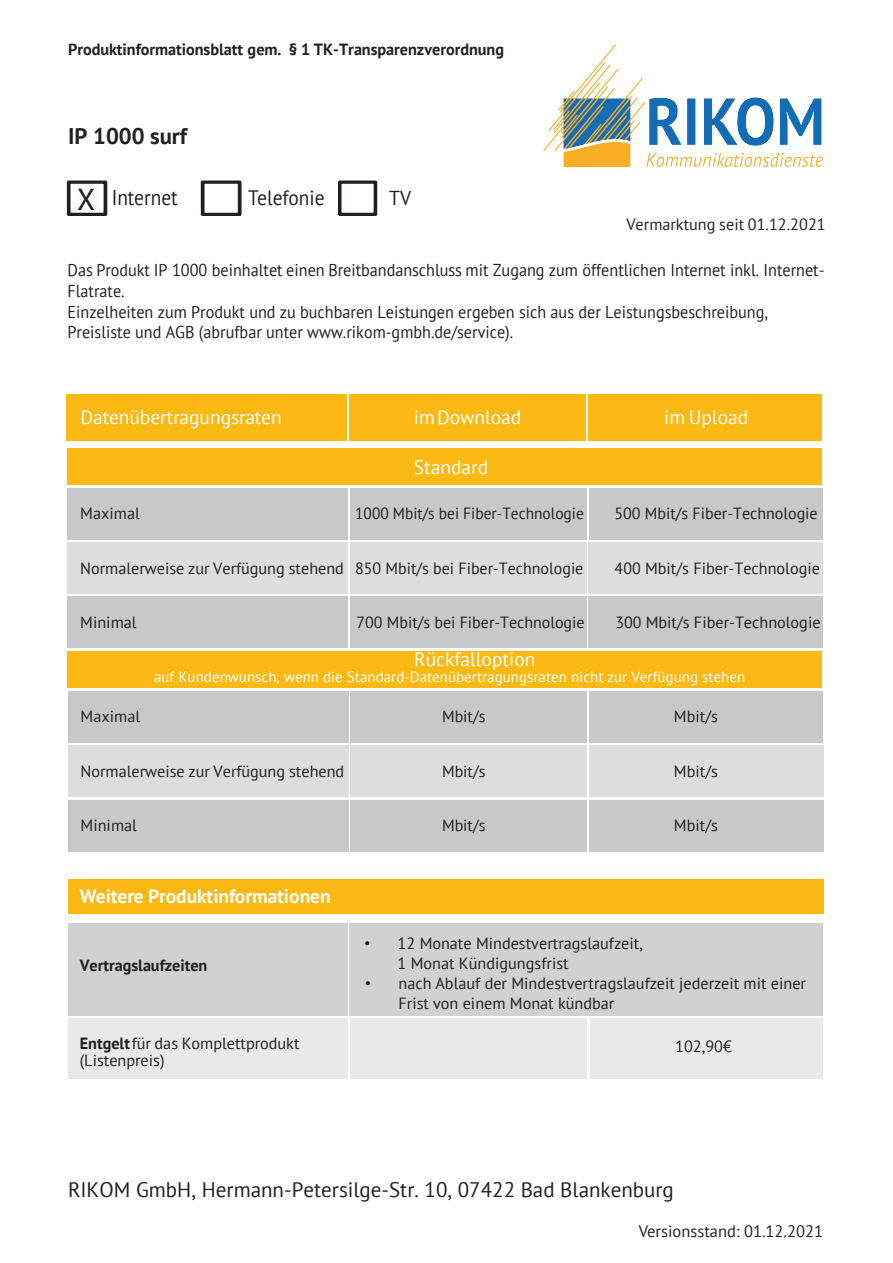
<style>
.page{position:relative;width:893px;height:1263px;background:#fff}
.page>*{position:absolute;margin:0;border:0;box-sizing:border-box;transform-origin:0 0}
.t1{font:31.5px "Myriad Pro";color:#231f20}
.t2{font:700 22.65px "PT Sans";color:#231f20}
.t3{font:21.45px "PT Sans";color:#231f20;scale:.91 1}
.t4{font:21px "PT Sans";color:#231f20}
.t5{font:20.85px "PT Sans";color:#231f20;scale:.94 1}
.t6{font:20.1px "PT Sans";color:#231f20}
.t7{font:19.5px "PT Sans";color:#fff}
.t8{font:700 19.5px "PT Sans";letter-spacing:-.005em;color:#fff}
.t9{font:17.25px/20.7px "PT Sans";color:#231f20;scale:.94 1}
.t10{font:16.5px "PT Sans";color:#231f20}
.t11{font:16.2px/19.5px "PT Sans";color:#231f20}
.t12{font:700 16.2px "PT Sans";color:#231f20}
.t13{font:16.2px "PT Sans";color:#231f20;scale:.95 1}
.t14{font:16.2px "Arial";color:#231f20}
.t15{font:15px "PT Sans";color:#fff}
.s1{font-weight:700}
.s2{font-family:"Arial"}
</style>
<div class="page">
<div style="left:68px;top:880px;width:756px;height:34px;background:#fcb914"></div>
<div style="left:68px;top:923px;width:279px;height:93px;background:#d0d1d3"></div>
<div style="left:350px;top:923px;width:473px;height:93px;background:#d0d1d3"></div>
<div style="left:68px;top:1019px;width:279px;height:60px;background:#e8e9ea"></div>
<div style="left:350px;top:1019px;width:236px;height:60px;background:#e8e9ea"></div>
<div style="left:590px;top:1019px;width:233px;height:60px;background:#e8e9ea"></div>
<svg style="left:67px;top:181px;width:40px;height:35px"></svg>
<svg style="left:201px;top:181px;width:41px;height:35px"></svg>
<svg style="left:338px;top:181px;width:39px;height:35px"></svg>
<div style="left:67px;top:394px;width:280px;height:47px;background:#fcb914"></div>
<div style="left:349px;top:394px;width:236px;height:47px;background:#fcb914"></div>
<div style="left:588px;top:394px;width:233px;height:47px;background:#fcb914"></div>
<div style="left:68px;top:488px;width:280px;height:51px;background:#c7c8ca"></div>
<div style="left:350px;top:488px;width:236px;height:51px;background:#c7c8ca"></div>
<div style="left:589px;top:488px;width:234px;height:51px;background:#c7c8ca"></div>
<div style="left:68px;top:543px;width:280px;height:51px;background:#dcdddf"></div>
<div style="left:350px;top:543px;width:236px;height:51px;background:#dcdddf"></div>
<div style="left:588px;top:543px;width:235px;height:51px;background:#dcdddf"></div>
<div style="left:68px;top:597px;width:280px;height:51px;background:#c7c8ca"></div>
<div style="left:350px;top:597px;width:236px;height:51px;background:#c7c8ca"></div>
<div style="left:588px;top:597px;width:235px;height:51px;background:#c7c8ca"></div>
<img style="left:544px;top:45px;width:279px;height:121px">
<div style="left:67px;top:448px;width:754px;height:37px;background:#fcb914"></div>
<div style="left:68px;top:691px;width:280px;height:51px;background:#c7c8ca"></div>
<div style="left:350px;top:691px;width:236px;height:51px;background:#c7c8ca"></div>
<div style="left:589px;top:691px;width:234px;height:51px;background:#c7c8ca"></div>
<div style="left:68px;top:746px;width:280px;height:51px;background:#dcdddf"></div>
<div style="left:350px;top:746px;width:236px;height:51px;background:#dcdddf"></div>
<div style="left:589px;top:746px;width:234px;height:51px;background:#dcdddf"></div>
<div style="left:68px;top:800px;width:280px;height:51px;background:#c7c8ca"></div>
<div style="left:350px;top:800px;width:236px;height:51px;background:#c7c8ca"></div>
<div style="left:589px;top:800px;width:234px;height:51px;background:#c7c8ca"></div>
<div style="left:67px;top:651px;width:755px;height:37px;background:#fcb914"></div>
<p class="t12" style="left:68px;top:38px;width:437px">Produktinformationsblatt gem. § 1 TK-Transparenzverordnung</p>
<h2 class="t2" style="left:68px;top:121px;width:121px">IP 1000 surf</h2>
<h1 class="t1" style="left:77px;top:180px;width:19px">X</h1>
<h3 class="t3" style="left:112px;top:184px;width:74px">Internet</h3>
<p class="t5" style="left:248px;top:185px;width:83px">Telefonie</p>
<p class="t6" style="left:389px;top:185px;width:23px">TV</p>
<p class="t11" style="left:626px;top:214px;width:201px">Vermarktung seit 01.12.2021</p>
<p class="t9" style="left:67px;top:260px;width:807px">Das Produkt IP 1000 beinhaltet einen Breitbandanschluss mit Zugang zum öffentlichen Internet inkl. Internet-Flatrate.<br>Einzelheiten zum Produkt und zu buchbaren Leistungen ergeben sich aus der Leistungsbeschreibung, Preisliste und AGB (abrufbar unter www.rikom-gmbh.de/service).</p>
<p class="t7" style="left:81px;top:405px;width:203px">Datenübertragungsraten</p>
<p class="t7" style="left:414px;top:405px;width:109px">imDownload</p>
<p class="t7" style="left:664px;top:405px;width:85px">im Upload</p>
<p class="t7" style="left:414px;top:454px;width:76px">Standard</p>
<p class="t11" style="left:80px;top:503px;width:61px">Maximal</p>
<p class="t13" style="left:355px;top:503px;width:242px">1000 Mbit/s bei Fiber-Technologie</p>
<p class="t11" style="left:614px;top:503px;width:205px">500 Mbit/s Fiber-Technologie</p>
<p class="t11" style="left:80px;top:558px;width:265px">Normalerweise zur Verfügung stehend</p>
<p class="t11" style="left:80px;top:612px;width:58px">Minimal</p>
<p class="t11" style="left:355px;top:558px;width:230px">850 Mbit/s bei Fiber-Technologie</p>
<p class="t11" style="left:615px;top:558px;width:207px">400 Mbit/s Fiber-Technologie</p>
<p class="t11" style="left:356px;top:612px;width:230px">700 Mbit/s bei Fiber-Technologie</p>
<p class="t11" style="left:615px;top:612px;width:207px">300 Mbit/s Fiber-Technologie</p>
<p class="t7" style="left:414px;top:647px;width:123px">Rückfalloption</p>
<p class="t15" style="left:154px;top:667px;width:593px">auf Kundenwunsch, wenn die Standard-Datenübertragungsraten nicht zur Verfügung stehen</p>
<p class="t11" style="left:81px;top:706px;width:61px">Maximal</p>
<p class="t11" style="left:442px;top:706px;width:45px">Mbit/s</p>
<p class="t11" style="left:674px;top:706px;width:45px">Mbit/s</p>
<p class="t11" style="left:81px;top:761px;width:265px">Normalerweise zur Verfügung stehend</p>
<p class="t11" style="left:81px;top:815px;width:58px">Minimal</p>
<p class="t11" style="left:442px;top:761px;width:45px">Mbit/s</p>
<p class="t11" style="left:674px;top:761px;width:45px">Mbit/s</p>
<p class="t11" style="left:442px;top:815px;width:45px">Mbit/s</p>
<p class="t11" style="left:674px;top:815px;width:45px">Mbit/s</p>
<p class="t8" style="left:80px;top:884px;width:252px">Weitere Produktinformationen</p>
<p class="t12" style="left:80px;top:955px;width:129px">Vertragslaufzeiten</p>
<p class="t11" style="left:80px;top:1034px;width:221px;line-height:17.4px"><span class="s1">Entgelt</span>für das Komplettprodukt (Listenpreis)</p>
<p class="t11" style="left:398px;top:933px;width:247px;text-indent:-33px"><span class="s2">•</span> 12 Monate Mindestvertragslaufzeit,<br>1 Monat Kündigungsfrist</p>
<p class="t14" style="left:365px;top:973px;width:7px">•</p>
<p class="t11" style="left:399px;top:974px;width:409px">nach Ablauf der Mindestvertragslaufzeit jederzeit mit einer<br>Frist von einem Monat kündbar</p>
<p class="t11" style="left:675px;top:1036px;width:58px">102,90€</p>
<p class="t4" style="left:68px;top:1176px;width:607px">RIKOM GmbH, Hermann-Petersilge-Str. 10, 07422 Bad Blankenburg</p>
<p class="t10" style="left:639px;top:1221px;width:186px">Versionsstand: 01.12.2021</p>
</div>
